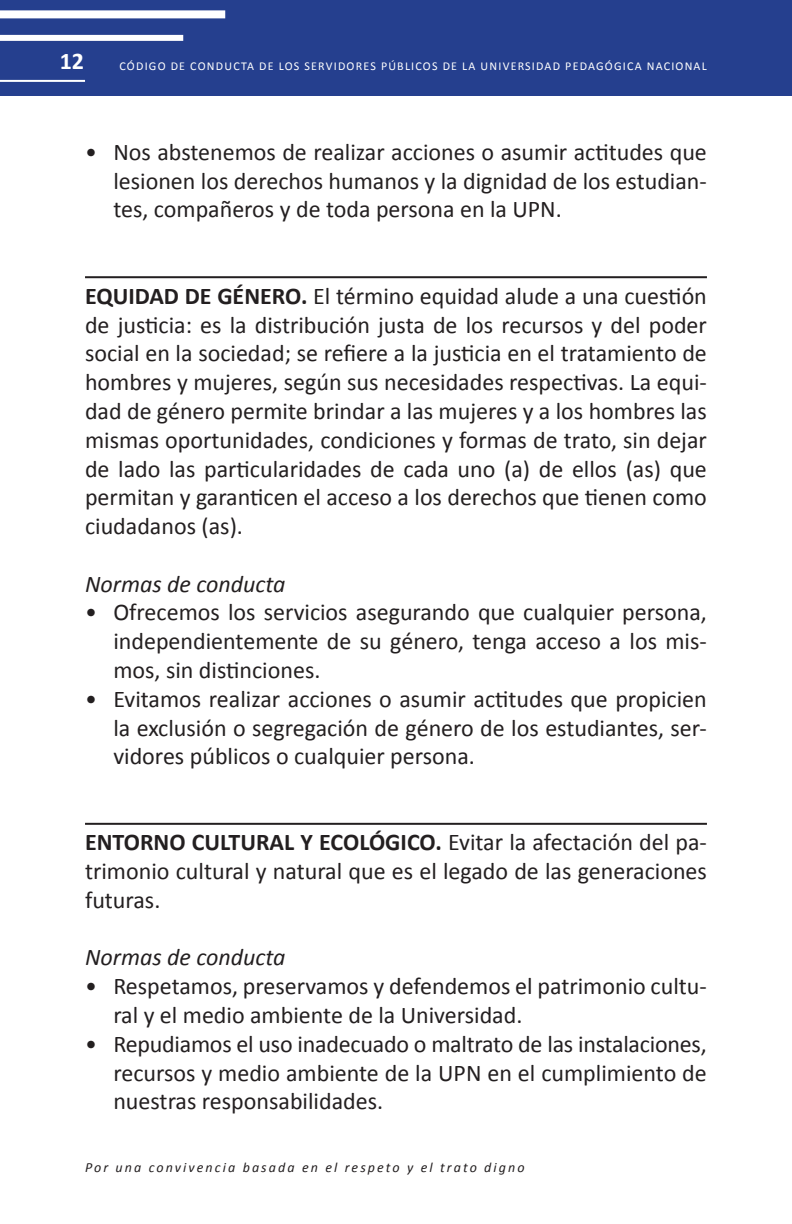
<style>
.page{position:relative;width:792px;height:1224px;background:#fff}
.page>*{position:absolute;margin:0;border:0;box-sizing:border-box;transform-origin:0 0}
.bullet{font:24px/28.8px "Calibri";color:#231f20;text-align:justify}
.pleca{font:24px/28.8px "Calibri";color:#231f20;text-align:justify}
.t1{font:italic 24px "Calibri";color:#231f20}
.t2{font:700 24px "Calibri";color:#fff}
.t3{font:italic 14px "Calibri";letter-spacing:.15em;color:#231f20}
.t4{font:12px "Calibri";letter-spacing:.1em;color:#fff}
.s1{font-weight:700}
</style>
<div class="page">
<div style="left:0;top:0;width:792px;height:95px;background:#253f8e"></div>
<hr style="left:0;top:80px;width:85px;height:2px;background:#fff">
<div style="left:0;top:35px;width:183px;height:6px;background:#fff"></div>
<div style="left:0;top:10px;width:225px;height:8px;background:#fff"></div>
<hr style="left:85px;top:276px;width:622px;height:2px;background:#231f20">
<hr style="left:85px;top:823px;width:622px;height:2px;background:#231f20">
<p class="t2" style="left:60px;top:46px;width:26px">12</p>
<p class="t4" style="left:119px;top:58px;width:589px">CÓDIGO DE CONDUCTA DE LOS SERVIDORES PÚBLICOS DE LA UNIVERSIDAD PEDAGÓGICA NACIONAL</p>
<p class="bullet" style="left:113px;top:137px;width:595px;text-indent:-28px">• Nos abstenemos de realizar acciones o asumir actitudes que lesionen los derechos humanos y la dignidad de los estudian&shy;tes, compañeros y de toda persona en la UPN.</p>
<p class="pleca" style="left:85px;top:281px;width:623px"><span class="s1">EQUIDAD DE GÉNERO.</span> El término equidad alude a una cuestión de justicia: es la distribución justa de los recursos y del poder social en la sociedad; se refiere a la justicia en el tratamiento de hombres y mujeres, según sus necesidades respectivas. La equi&shy;dad de género permite brindar a las mujeres y a los hombres las mismas oportunidades, condiciones y formas de trato, sin dejar de lado las particularidades de cada uno (a) de ellos (as) que permitan y garanticen el acceso a los derechos que tienen como ciudadanos (as).</p>
<p class="t1" style="left:85px;top:569px;width:202px">Normas de conducta</p>
<p class="bullet" style="left:113px;top:598px;width:595px;text-indent:-28px">• Ofrecemos los servicios asegurando que cualquier persona, independientemente de su género, tenga acceso a los mis&shy;mos, sin distinciones.</p>
<p class="bullet" style="left:113px;top:684px;width:595px;text-indent:-28px">• Evitamos realizar acciones o asumir actitudes que propicien la exclusión o segregación de género de los estudiantes, ser&shy;vidores públicos o cualquier persona.</p>
<p class="pleca" style="left:85px;top:828px;width:623px"><span class="s1">ENTORNO CULTURAL Y ECOLÓGICO.</span> Evitar la afectación del pa&shy;trimonio cultural y natural que es el legado de las generaciones futuras.</p>
<p class="t1" style="left:85px;top:942px;width:202px">Normas de conducta</p>
<p class="bullet" style="left:113px;top:972px;width:595px;text-indent:-28px">• Respetamos, preservamos y defendemos el patrimonio cultu&shy;ral y el medio ambiente de la Universidad.</p>
<p class="bullet" style="left:113px;top:1029px;width:595px;text-indent:-28px">• Repudiamos el uso inadecuado o maltrato de las instalaciones, recursos y medio ambiente de la UPN en el cumplimiento de nuestras responsabilidades.</p>
<p class="t3" style="left:85px;top:1158px;width:441px">Por una convivencia basada en el respeto y el trato digno</p>
</div>
